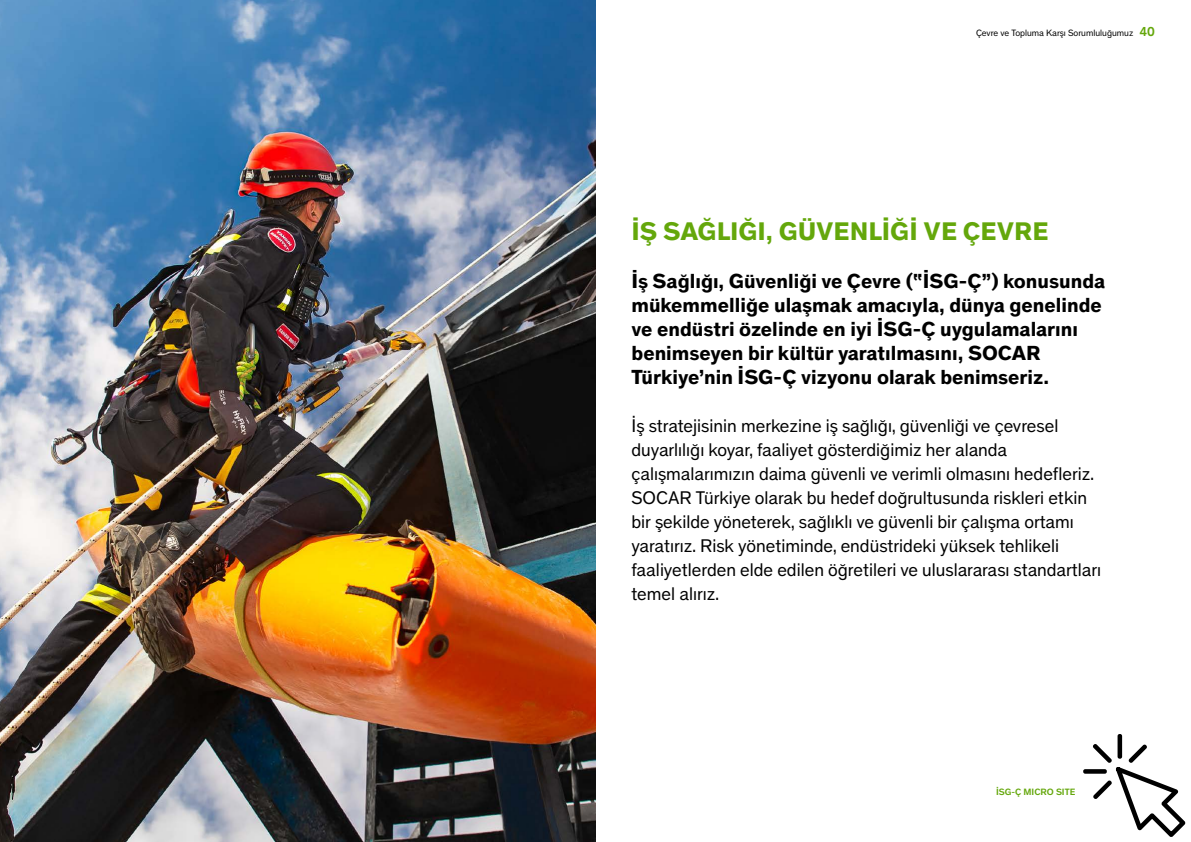
<style>
.page{position:relative;width:1191px;height:842px;background:#fff}
.page>*{position:absolute;margin:0;border:0;box-sizing:border-box;transform-origin:0 0}
.t1{font:700 25px "SOCAR";color:#64a70b}
.t2{font:700 20px/24px "SOCAR";color:#000}
.t3{font:18px/24px "SOCAR";color:#000}
.t4{font:9px "SOCAR";color:#000}
.t5{font:500 9px "SOCAR";color:#64a70b}
.s1{font-weight:500;font-size:13px;color:#64a70b}
</style>
<div class="page">
<img style="left:0;top:0;width:595px;height:842px">
<svg style="left:1083px;top:734px;width:102px;height:103px"></svg>
<p class="t4" style="left:976px;top:28px;width:180px">Çevre ve Topluma Karşı Sorumluluğumuz <span class="s1">40</span></p>
<h1 class="t1" style="left:631px;top:217px;width:419px">İŞ SAĞLIĞI, GÜVENLİĞİ VE ÇEVRE</h1>
<p class="t2" style="left:631px;top:269px;width:475px">İş Sağlığı, Güvenliği ve Çevre (“İSG-Ç”) konusunda mükemmelliğe ulaşmak amacıyla, dünya genelinde ve endüstri özelinde en iyi İSG-Ç uygulamalarını benimseyen bir kültür yaratılmasını, SOCAR Türkiye’nin İSG-Ç vizyonu olarak benimseriz.</p>
<p class="t3" style="left:631px;top:414px;width:471px">İş stratejisinin merkezine iş sağlığı, güvenliği ve çevresel duyarlılığı koyar, faaliyet gösterdiğimiz her alanda çalışmalarımızın daima güvenli ve verimli olmasını hedefleriz.<br>SOCAR Türkiye olarak bu hedef doğrultusunda riskleri etkin bir şekilde yöneterek, sağlıklı ve güvenli bir çalışma ortamı yaratırız. Risk yönetiminde, endüstrideki yüksek tehlikeli faaliyetlerden elde edilen öğretileri ve uluslararası standartları temel alırız.</p>
<p class="t5" style="left:996px;top:786px;width:81px">İSG-Ç MICRO SITE</p>
</div>
